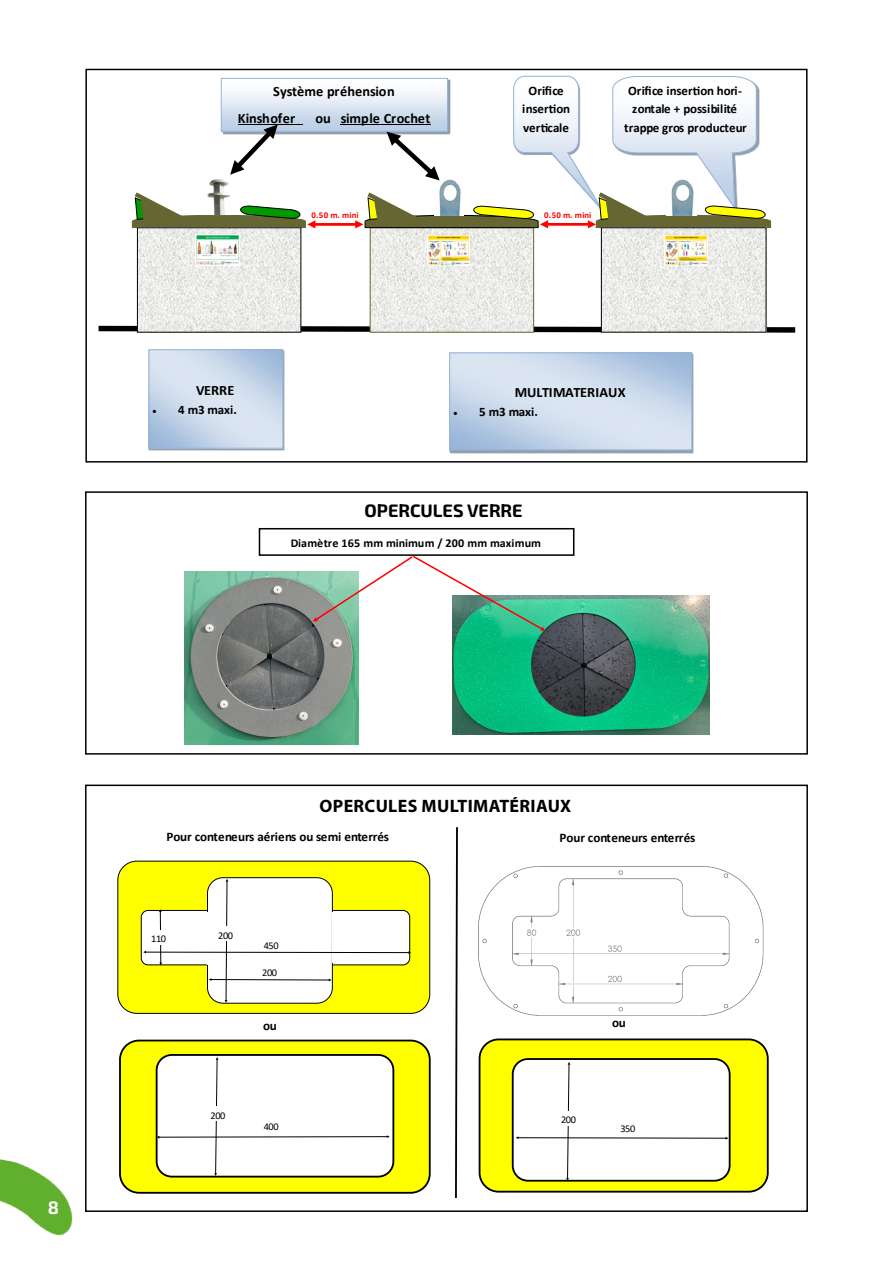
<style>
.page{position:relative;width:893px;height:1263px;background:#fff}
.page>*{position:absolute;margin:0;border:0;box-sizing:border-box;transform-origin:0 0}
.titre_vert_paragraphe{font:700 18px "Myriad Pro";letter-spacing:.02em;color:#000001}
.t1{font:700 18px "Exo 2";color:#000001}
.t2{font:700 18px "Exo 2";color:#fff}
.t3{font:700 14.25px/26.5px "Calibri";letter-spacing:-.005em;color:#000}
.t4{font:700 13.05px "Calibri";letter-spacing:-.01em;color:#000}
.t5{font:700 12.9px/18.5px "Calibri";letter-spacing:-.01em;color:#000;text-align:center}
.t6{font:700 12px "Calibri";letter-spacing:-.005em;color:#000}
.t7{font:10.35px "Calibri";letter-spacing:-.04em;color:#000}
.t8{font:700 8.85px "Calibri";letter-spacing:.015em;color:#f00}
</style>
<div class="page">
<img style="left:0;top:1159px;width:73px;height:77px">
<svg style="left:49px;top:1159px;width:24px;height:41px"></svg>
<svg style="left:98px;top:323px;width:698px;height:10px"></svg>
<img style="left:149px;top:350px;width:136px;height:101px">
<svg style="left:151px;top:351px;width:130px;height:96px;background:#cbd9eb"></svg>
<div style="left:149px;top:349px;width:134px;height:100px;border:1px solid #95b4d8"></div>
<img style="left:449px;top:354px;width:245px;height:99px">
<svg style="left:451px;top:354px;width:239px;height:94px;background:#cad9eb"></svg>
<div style="left:449px;top:352px;width:243px;height:98px;border:1px solid #95b4d8"></div>
<hr style="left:314px;top:223px;width:43px;height:3px;background:#f00">
<svg style="left:139px;top:229px;width:160px;height:101px;fill:#ebebe9"></svg>
<svg style="left:132px;top:192px;width:183px;height:36px"></svg>
<img style="left:206px;top:179px;width:26px;height:36px">
<svg style="left:372px;top:229px;width:160px;height:102px;fill:#ebebe8"></svg>
<div style="left:370px;top:227px;width:164px;height:106px;border:1px solid #663"></div>
<svg style="left:603px;top:229px;width:161px;height:101px;fill:#ebebe9"></svg>
<div style="left:221px;top:78px;width:226px;height:53px;background:linear-gradient(to bottom,#fff,#b8cce4)"></div>
<div style="left:221px;top:78px;width:227px;height:54px;border:1px solid #95b4d8"></div>
<hr style="left:238px;top:124px;width:65px;height:1px;background:#000">
<hr style="left:341px;top:124px;width:90px;height:1px;background:#000">
<svg style="left:230px;top:124px;width:48px;height:51px"></svg>
<svg style="left:355px;top:75px;width:416px;height:153px"></svg>
<img style="left:665px;top:236px;width:42px;height:30px">
<img style="left:427px;top:235px;width:43px;height:30px">
<img style="left:195px;top:235px;width:44px;height:30px">
<div style="left:85px;top:69px;width:722px;height:394px;border:2px solid #000001"></div>
<img style="left:184px;top:571px;width:175px;height:173px">
<img style="left:452px;top:595px;width:257px;height:139px">
<svg style="left:313px;top:556px;width:232px;height:75px"></svg>
<div style="left:259px;top:528px;width:315px;height:28px;border:2px solid #000"></div>
<div style="left:85px;top:491px;width:723px;height:264px;border:2px solid #000001"></div>
<img style="left:478px;top:866px;width:286px;height:150px">
<div style="left:117px;top:861px;width:313px;height:153px;background:#ff0;border:1px solid #000;border-radius:19px"></div>
<svg style="left:143px;top:879px;width:268px;height:124px"></svg>
<div style="left:258px;top:964px;width:25px;height:14px;background:#fff"></div>
<div style="left:119px;top:1039px;width:312px;height:155px;background:#ff0;border:2px solid #000;border-radius:19px"></div>
<div style="left:156px;top:1054px;width:238px;height:123px;background:#fff;border:2px solid #000;border-radius:15px"></div>
<svg style="left:157px;top:1057px;width:233px;height:119px"></svg>
<div style="left:259px;top:1117px;width:25px;height:15px;background:#fff"></div>
<div style="left:479px;top:1038px;width:290px;height:154px;background:#ff0;border:2px solid #000;border-radius:19px"></div>
<div style="left:512px;top:1058px;width:219px;height:123px;background:#fff;border:2px solid #000;border-radius:15px"></div>
<svg style="left:516px;top:1062px;width:212px;height:119px"></svg>
<div style="left:556px;top:1111px;width:26px;height:15px;background:#fff"></div>
<div style="left:616px;top:1119px;width:25px;height:15px;background:#fff"></div>
<svg style="left:455px;top:827px;width:3px;height:371px"></svg>
<div style="left:85px;top:784px;width:723px;height:428px;border:2px solid #000001"></div>
<p class="t3" style="left:238px;top:78px;width:159px;text-indent:35px">Système préhension<br>Kinshofer</p>
<p class="t3" style="left:315px;top:105px;width:116px">ou simple Crochet</p>
<p class="t5" style="left:522px;top:81px;width:49px">Orifice insertion verticale</p>
<p class="t5" style="left:624px;top:81px;width:124px">Orifice insertion hori&shy;zontale + possibilité trappe gros producteur</p>
<p class="t8" style="left:311px;top:209px;width:49px">0.50 m. mini</p>
<p class="t8" style="left:544px;top:209px;width:49px">0.50 m. mini</p>
<p class="t3" style="left:196px;top:377px;width:40px">VERRE</p>
<p class="t5" style="left:152px;top:400px;width:86px">• 4 m3 maxi.</p>
<p class="t3" style="left:515px;top:379px;width:112px">MULTIMATERIAUX</p>
<p class="t5" style="left:453px;top:403px;width:86px">• 5 m3 maxi.</p>
<p class="t1" style="left:365px;top:498px;width:160px">OPERCULES VERRE</p>
<p class="t6" style="left:291px;top:534px;width:252px">Diamètre 165 mm minimum / 200 mm maximum</p>
<h1 class="t2" style="left:48px;top:1195px;width:13px">8</h1>
<p class="titre_vert_paragraphe" style="left:320px;top:795px;width:253px">OPERCULES MULTIMATÉRIAUX</p>
<p class="t4" style="left:166px;top:828px;width:224px">Pour conteneurs aériens ou semi enterrés</p>
<p class="t4" style="left:560px;top:828px;width:137px">Pour conteneurs enterrés</p>
<p class="t7" style="left:151px;top:932px;width:16px">110</p>
<p class="t7" style="left:218px;top:928px;width:16px">200</p>
<p class="t7" style="left:264px;top:938px;width:16px">450</p>
<p class="t7" style="left:262px;top:965px;width:16px">200</p>
<p class="t4" style="left:263px;top:1016px;width:15px">ou</p>
<p class="t4" style="left:612px;top:1013px;width:15px">ou</p>
<p class="t7" style="left:211px;top:1108px;width:16px">200</p>
<p class="t7" style="left:264px;top:1119px;width:16px">400</p>
<p class="t7" style="left:561px;top:1113px;width:16px">200</p>
<p class="t7" style="left:620px;top:1121px;width:16px">350</p>
</div>
